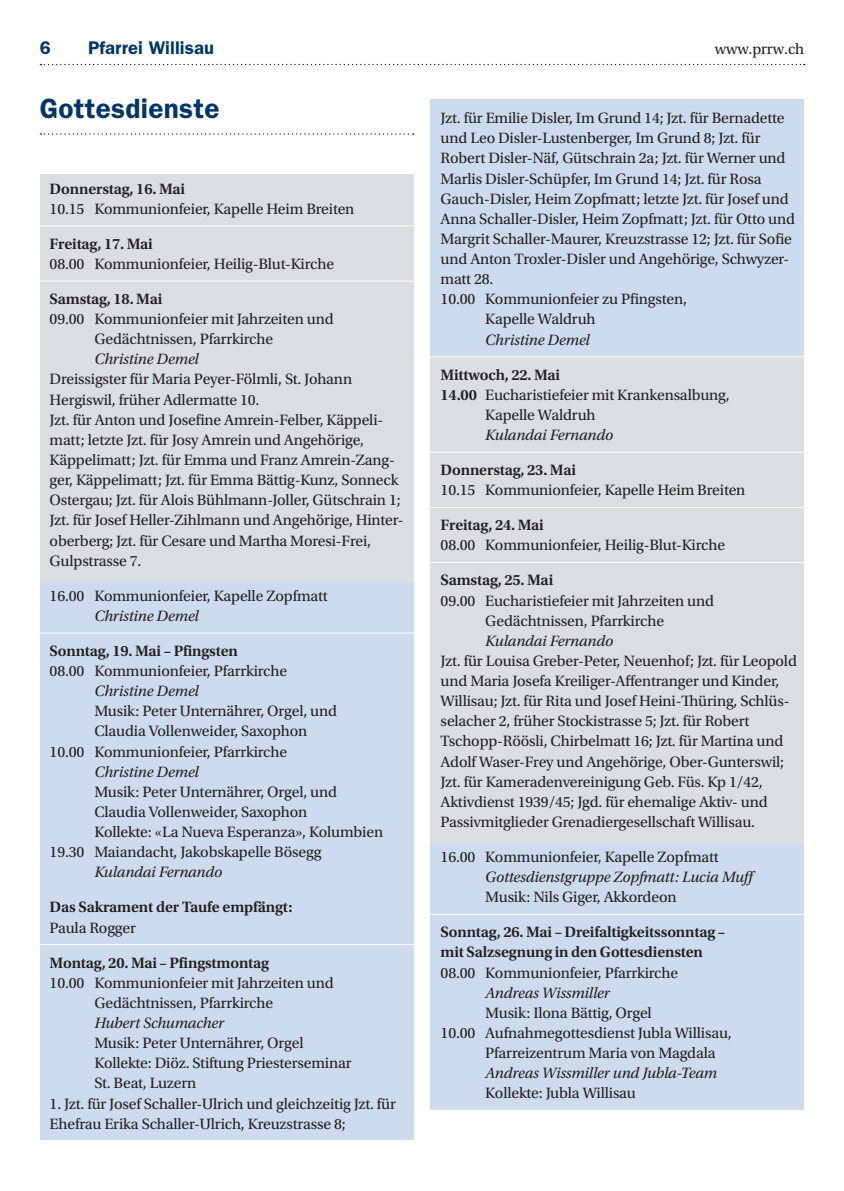
<style>
.page{position:relative;width:844px;height:1191px;background:#fff}
.page>*{position:absolute;margin:0;border:0;box-sizing:border-box;transform-origin:0 0}
.t1{font:600 28px "ITC Franklin Gothic Std";letter-spacing:.01em;color:#003667}
.t2{font:600 18.38px "ITC Franklin Gothic Std";letter-spacing:.005em;color:#003667}
.t3{font:15.75px/20.1px "Utopia Std";letter-spacing:-.01em;color:#231f20}
.t4{font:600 15.75px/20.1px "Utopia Std";letter-spacing:-.01em;color:#231f20}
.t5{font:italic 15.75px "Utopia Std";letter-spacing:-.01em;color:#231f20}
.s1{font-weight:600}
</style>
<div class="page">
<svg style="left:40px;top:64px;width:764px;height:1px"></svg>
<div style="left:40px;top:174px;width:373px;height:964px;background:#dcdddf"></div>
<div style="left:430px;top:132px;width:374px;height:926px;background:#dcdddf"></div>
<svg style="left:40px;top:133px;width:373px;height:2px"></svg>
<hr style="left:40px;top:225px;width:373px;height:1px;background:#fff">
<hr style="left:40px;top:281px;width:373px;height:1px;background:#fff">
<div style="left:40px;top:582px;width:373px;height:30px;background:#cddbef"></div>
<div style="left:40px;top:602px;width:373px;height:30px;background:#cddbef"></div>
<div style="left:40px;top:633px;width:373px;height:34px;background:#cddbef"></div>
<hr style="left:40px;top:632px;width:373px;height:1px;background:#fff">
<div style="left:40px;top:657px;width:373px;height:30px;background:#cddbef"></div>
<div style="left:40px;top:677px;width:373px;height:71px;background:#cddbef"></div>
<div style="left:40px;top:737px;width:373px;height:31px;background:#cddbef"></div>
<div style="left:40px;top:757px;width:373px;height:71px;background:#cddbef"></div>
<div style="left:40px;top:818px;width:373px;height:30px;background:#cddbef"></div>
<div style="left:40px;top:838px;width:373px;height:31px;background:#cddbef"></div>
<div style="left:40px;top:858px;width:373px;height:31px;background:#cddbef"></div>
<div style="left:40px;top:886px;width:373px;height:38px;background:#cddbef"></div>
<div style="left:40px;top:913px;width:373px;height:31px;background:#cddbef"></div>
<div style="left:40px;top:945px;width:373px;height:34px;background:#cddbef"></div>
<hr style="left:40px;top:944px;width:373px;height:1px;background:#fff">
<div style="left:40px;top:968px;width:373px;height:71px;background:#cddbef"></div>
<div style="left:40px;top:1029px;width:373px;height:30px;background:#cddbef"></div>
<div style="left:40px;top:1049px;width:373px;height:51px;background:#cddbef"></div>
<div style="left:40px;top:1089px;width:373px;height:51px;background:#cddbef"></div>
<div style="left:430px;top:99px;width:374px;height:197px;background:#cddbef"></div>
<div style="left:430px;top:285px;width:374px;height:51px;background:#cddbef"></div>
<div style="left:430px;top:326px;width:374px;height:30px;background:#cddbef"></div>
<hr style="left:430px;top:356px;width:374px;height:1px;background:#fff">
<hr style="left:430px;top:452px;width:374px;height:1px;background:#fff">
<hr style="left:430px;top:507px;width:374px;height:1px;background:#fff">
<hr style="left:430px;top:562px;width:374px;height:1px;background:#fff">
<div style="left:430px;top:843px;width:374px;height:30px;background:#cddbef"></div>
<div style="left:430px;top:863px;width:374px;height:30px;background:#cddbef"></div>
<div style="left:430px;top:883px;width:374px;height:31px;background:#cddbef"></div>
<div style="left:430px;top:914px;width:374px;height:55px;background:#cddbef"></div>
<hr style="left:430px;top:914px;width:374px;height:1px;background:#fff">
<div style="left:430px;top:958px;width:374px;height:31px;background:#cddbef"></div>
<div style="left:430px;top:978px;width:374px;height:31px;background:#cddbef"></div>
<div style="left:430px;top:998px;width:374px;height:31px;background:#cddbef"></div>
<div style="left:430px;top:1019px;width:374px;height:30px;background:#cddbef"></div>
<div style="left:430px;top:1039px;width:374px;height:30px;background:#cddbef"></div>
<div style="left:430px;top:1059px;width:374px;height:30px;background:#cddbef"></div>
<div style="left:430px;top:1079px;width:374px;height:31px;background:#cddbef"></div>
<p class="t2" style="left:40px;top:37px;width:13px">6</p>
<p class="t2" style="left:88px;top:37px;width:127px">Pfarrei Willisau</p>
<p class="t3" style="left:714px;top:39px;width:91px">www.prrw.ch</p>
<h1 class="t1" style="left:40px;top:92px;width:181px">Gottesdienste</h1>
<p class="t4" style="left:50px;top:179px;width:137px">Donnerstag, 16. Mai</p>
<p class="t3" style="left:50px;top:199px;width:306px">10.15 Kommunionfeier, Kapelle Heim Breiten</p>
<p class="t4" style="left:50px;top:234px;width:105px">Freitag, 17. Mai</p>
<p class="t3" style="left:50px;top:254px;width:286px">08.00 Kommunionfeier, Heilig-Blut-Kirche</p>
<p class="t4" style="left:50px;top:289px;width:114px">Samstag, 18. Mai</p>
<p class="t3" style="left:94px;top:309px;width:241px;text-indent:-45px">09.00 Kommunionfeier mit Jahrzeiten und<br>Gedächtnissen, Pfarrkirche</p>
<p class="t5" style="left:94px;top:351px;width:106px">Christine Demel</p>
<p class="t3" style="left:50px;top:369px;width:355px">Dreissigster für Maria Peyer-Fölmli, St. Johann Hergiswil, früher Adlermatte 10.<br>Jzt. für Anton und Josefine Amrein-Felber, Käppeli&shy;matt; letzte Jzt. für Josy Amrein und Angehörige, Käppelimatt; Jzt. für Emma und Franz Amrein-Zang&shy;ger, Käppelimatt; Jzt. für Emma Bättig-Kunz, Sonneck Ostergau; Jzt. für Alois Bühlmann-Joller, Gütschrain 1; Jzt. für Josef Heller-Zihlmann und Angehörige, Hinter&shy;oberberg; Jzt. für Cesare und Martha Moresi-Frei, Gulpstrasse 7.</p>
<p class="t3" style="left:50px;top:586px;width:279px">16.00 Kommunionfeier, Kapelle Zopfmatt</p>
<p class="t5" style="left:94px;top:607px;width:106px">Christine Demel</p>
<p class="t4" style="left:50px;top:641px;width:190px">Sonntag, 19. Mai – Pfingsten</p>
<p class="t3" style="left:50px;top:661px;width:239px">08.00 Kommunionfeier, Pfarrkirche</p>
<p class="t5" style="left:94px;top:682px;width:106px">Christine Demel</p>
<p class="t3" style="left:94px;top:701px;width:244px">Musik: Peter Unternährer, Orgel, und</p>
<p class="t3" style="left:94px;top:721px;width:214px">Claudia Vollenweider, Saxophon</p>
<p class="t3" style="left:50px;top:741px;width:239px">10.00 Kommunionfeier, Pfarrkirche</p>
<p class="t5" style="left:94px;top:763px;width:106px">Christine Demel</p>
<p class="t3" style="left:94px;top:782px;width:244px">Musik: Peter Unternährer, Orgel, und</p>
<p class="t3" style="left:94px;top:802px;width:214px">Claudia Vollenweider, Saxophon</p>
<p class="t3" style="left:94px;top:822px;width:290px">Kollekte: «La Nueva Esperanza», Kolumbien</p>
<p class="t3" style="left:50px;top:842px;width:273px">19.30 Maiandacht, Jakobskapelle Bösegg</p>
<p class="t5" style="left:94px;top:863px;width:129px">Kulandai Fernando</p>
<p class="t4" style="left:50px;top:897px;width:244px">Das Sakrament der Taufe empfängt:</p>
<p class="t3" style="left:50px;top:917px;width:88px">Paula Rogger</p>
<p class="t4" style="left:50px;top:952px;width:221px">Montag, 20. Mai – Pfingstmontag</p>
<p class="t3" style="left:94px;top:972px;width:241px;text-indent:-45px">10.00 Kommunionfeier mit Jahrzeiten und<br>Gedächtnissen, Pfarrkirche</p>
<p class="t5" style="left:94px;top:1014px;width:131px">Hubert Schumacher</p>
<p class="t3" style="left:94px;top:1033px;width:258px">Musik: Peter Unternährer, Orgel<br>Kollekte: Diöz. Stiftung Priesterseminar<br>St. Beat, Luzern</p>
<p class="t3" style="left:50px;top:1093px;width:348px">1. Jzt. für Josef Schaller-Ulrich und gleichzeitig Jzt. für<br>Ehefrau Erika Schaller-Ulrich, Kreuzstrasse 8;</p>
<p class="t3" style="left:440px;top:108px;width:345px">Jzt. für Emilie Disler, Im Grund 14; Jzt. für Bernadette</p>
<p class="t3" style="left:440px;top:128px;width:321px">und Leo Disler-Lustenberger, Im Grund 8; Jzt. für</p>
<p class="t3" style="left:440px;top:148px;width:346px">Robert Disler-Näf, Gütschrain 2a; Jzt. für Werner und</p>
<p class="t3" style="left:440px;top:169px;width:322px">Marlis Disler-Schüpfer, Im Grund 14; Jzt. für Rosa</p>
<p class="t3" style="left:440px;top:189px;width:349px">Gauch-Disler, Heim Zopfmatt; letzte Jzt. für Josef und</p>
<p class="t3" style="left:440px;top:209px;width:356px">Anna Schaller-Disler, Heim Zopfmatt; Jzt. für Otto und</p>
<p class="t3" style="left:440px;top:229px;width:352px">Margrit Schaller-Maurer, Kreuzstrasse 12; Jzt. für Sofie</p>
<p class="t3" style="left:440px;top:249px;width:350px">und Anton Troxler-Disler und Angehörige, Schwyzer-</p>
<p class="t3" style="left:440px;top:269px;width:54px">matt 28.</p>
<p class="t3" style="left:440px;top:289px;width:248px">10.00 Kommunionfeier zu Pfingsten,</p>
<p class="t3" style="left:485px;top:309px;width:112px">Kapelle Waldruh</p>
<p class="t5" style="left:485px;top:331px;width:106px">Christine Demel</p>
<p class="t4" style="left:440px;top:365px;width:121px">Mittwoch, 22. Mai</p>
<p class="t3" style="left:440px;top:385px;width:290px"><span class="s1">14.00</span> Eucharistiefeier mit Krankensalbung,</p>
<p class="t3" style="left:485px;top:405px;width:112px">Kapelle Waldruh</p>
<p class="t5" style="left:485px;top:426px;width:129px">Kulandai Fernando</p>
<p class="t4" style="left:440px;top:460px;width:137px">Donnerstag, 23. Mai</p>
<p class="t3" style="left:440px;top:480px;width:306px">10.15 Kommunionfeier, Kapelle Heim Breiten</p>
<p class="t4" style="left:440px;top:515px;width:105px">Freitag, 24. Mai</p>
<p class="t3" style="left:440px;top:535px;width:286px">08.00 Kommunionfeier, Heilig-Blut-Kirche</p>
<p class="t4" style="left:440px;top:570px;width:114px">Samstag, 25. Mai</p>
<p class="t3" style="left:440px;top:590px;width:275px;text-align:center">09.00 Eucharistiefeier mit Jahrzeiten und<br>Gedächtnissen, Pfarrkirche</p>
<p class="t5" style="left:485px;top:632px;width:129px">Kulandai Fernando</p>
<p class="t3" style="left:440px;top:651px;width:358px">Jzt. für Louisa Greber-Peter, Neuenhof; Jzt. für Leopold und Maria Josefa Kreiliger-Affentranger und Kinder, Willisau; Jzt. für Rita und Josef Heini-Thüring, Schlüs&shy;selacher 2, früher Stockistrasse 5; Jzt. für Robert Tschopp-Röösli, Chirbelmatt 16; Jzt. für Martina und Adolf Waser-Frey und Angehörige, Ober-Gunterswil; Jzt. für Kameradenvereinigung Geb. Füs. Kp 1/42, Aktivdienst 1939/45; Jgd. für ehemalige Aktiv- und Passivmitglieder Grenadiergesellschaft Willisau.</p>
<p class="t3" style="left:440px;top:847px;width:279px">16.00 Kommunionfeier, Kapelle Zopfmatt</p>
<p class="t5" style="left:485px;top:868px;width:274px">Gottesdienstgruppe Zopfmatt: Lucia Muff</p>
<p class="t3" style="left:485px;top:887px;width:193px">Musik: Nils Giger, Akkordeon</p>
<p class="t4" style="left:440px;top:922px;width:286px">Sonntag, 26. Mai – Dreifaltigkeitssonntag – mit Salzsegnung in den Gottesdiensten</p>
<p class="t3" style="left:440px;top:962px;width:239px">08.00 Kommunionfeier, Pfarrkirche</p>
<p class="t5" style="left:485px;top:984px;width:126px">Andreas Wissmiller</p>
<p class="t3" style="left:485px;top:1003px;width:168px">Musik: Ilona Bättig, Orgel</p>
<p class="t3" style="left:440px;top:1023px;width:292px">10.00 Aufnahmegottesdienst Jubla Willisau,</p>
<p class="t3" style="left:485px;top:1043px;width:232px">Pfarreizentrum Maria von Magdala</p>
<p class="t5" style="left:485px;top:1064px;width:233px">Andreas Wissmiller und Jubla-Team</p>
<p class="t3" style="left:485px;top:1083px;width:152px">Kollekte: Jubla Willisau</p>
</div>
